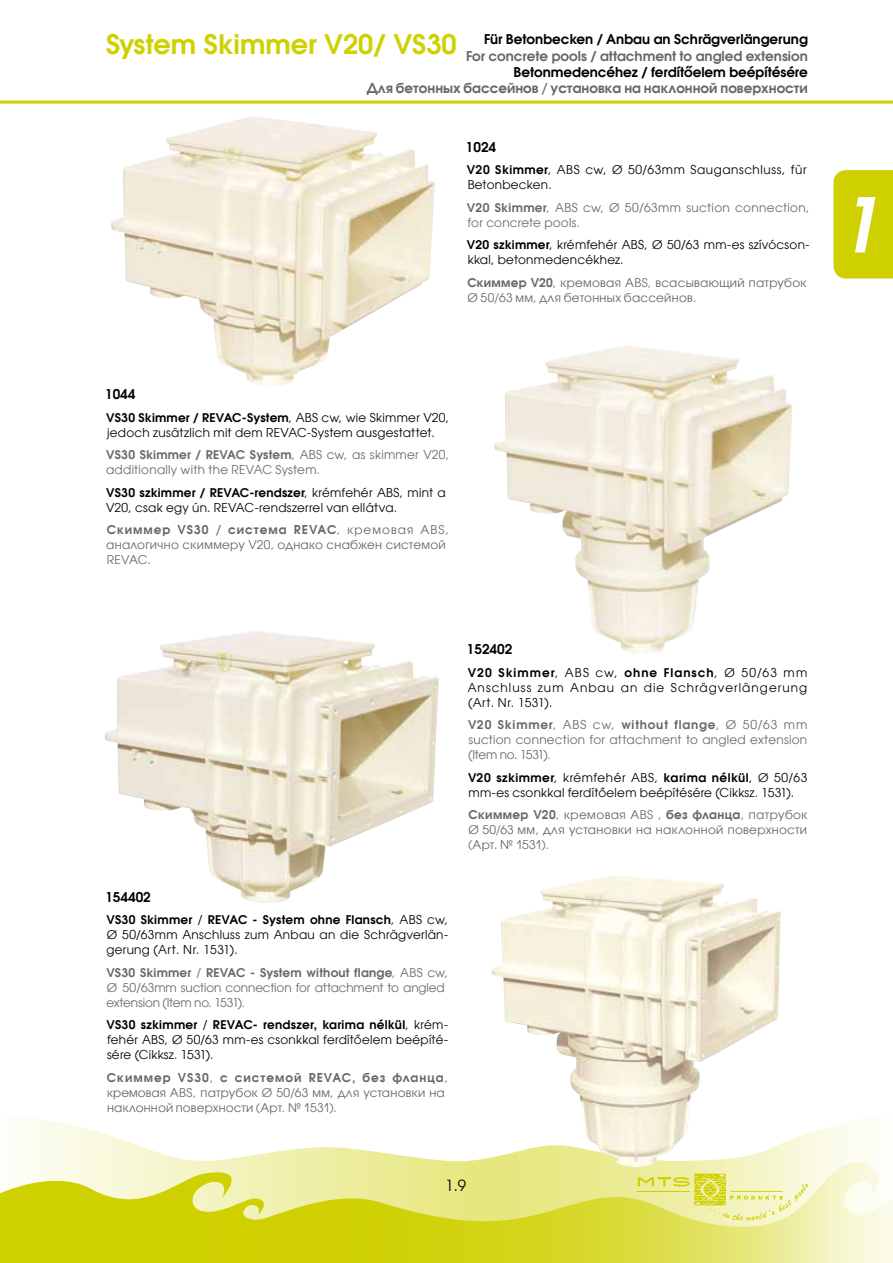
<style>
.page{position:relative;width:893px;height:1263px;background:#fff}
.page>*{position:absolute;margin:0;border:0;box-sizing:border-box;transform-origin:0 0}
.t1{font:italic 600 75px "Avant Garde";color:#fff}
.t2{font:15px "Avant Garde CE";color:#000}
.t3{font:600 13.5px/16.5px "Avant Garde CE";color:#68676c;text-align:right}
.t4{font:600 13.5px "Avant Garde CE";color:#000}
.t5{font:700 13.5px "Avant Garde CTT";color:#68676c}
.t6{font:12px/15px "Avant Garde CE";letter-spacing:.025em;color:#000}
.t7{font:12px/15px "Avant Garde CTT";letter-spacing:.02em;color:#68676c}
.t8{font:12px/15px "Avant Garde CE";letter-spacing:.015em;color:#68676c}
.t9{font:12px/15px "Avant Garde CE";letter-spacing:-.01em;color:#68676c}
.t10{font:12px/15px "Avant Garde CE";letter-spacing:.045em;color:#000}
.s1{font-size:27px;color:#cfd000}
.s2{color:#000}
.s3{font-weight:600}
.s4{font-family:"Avant Garde"}
.s5{font-weight:700}
</style>
<div class="page">
<svg style="left:20px;top:1117px;width:847px;height:45px"></svg>
<svg style="left:0;top:1162px;width:893px;height:101px"></svg>
<hr style="left:0;top:101px;width:893px;height:3px;background:#cfd000">
<div style="left:833px;top:170px;width:60px;height:109px;background:#cfd000"></div>
<svg style="left:638px;top:1174px;width:170px;height:46px"></svg>
<img style="left:494px;top:346px;width:298px;height:308px">
<img style="left:111px;top:116px;width:324px;height:270px">
<img style="left:104px;top:631px;width:335px;height:272px">
<img style="left:491px;top:876px;width:290px;height:291px">
<p class="t3" style="left:106px;top:31px;width:703px"><span class="s1">System Skimmer V20/ VS30</span> <span class="s2">Für Betonbecken / Anbau an Schrägverlängerung<br></span>For concrete pools / attachment to angled extension</p>
<p class="t4" style="left:513px;top:63px;width:296px">Betonmedencéhez / ferdítõelem beépítésére</p>
<p class="t5" style="left:367px;top:80px;width:443px">Для бетонных бассейнов / установка на наклонной поверхности</p>
<p class="t4" style="left:466px;top:138px;width:32px">1024</p>
<p class="t10" style="left:467px;top:162px;width:341px"><span class="s3">V20 Skimmer</span>, ABS cw, <span class="s4">Ø</span> 50/63mm Sauganschluss, für<br>Betonbecken.</p>
<p class="t8" style="left:467px;top:200px;width:344px"><span class="s3">V20 Skimmer</span>, ABS cw, <span class="s4">Ø</span> 50/63mm suction connection, for concrete pools.</p>
<p class="t6" style="left:467px;top:237px;width:344px"><span class="s3">V20 szkimmer</span>, krémfehér ABS, <span class="s4">Ø</span> 50/63 mm-es szívócson&shy;kkal, betonmedencékhez.</p>
<p class="t7" style="left:467px;top:274px;width:341px"><span class="s5">Скиммер V20</span>, кремовая ABS, всасывающий патрубок<br><span class="s4">Ø</span> 50/63 мм, для бетонных бассейнов.</p>
<p class="t4" style="left:105px;top:385px;width:32px">1044</p>
<p class="t6" style="left:106px;top:410px;width:344px"><span class="s3">VS30 Skimmer / REVAC-System</span>, ABS cw, wie Skimmer V20, jedoch zusätzlich mit dem REVAC-System ausgestattet.</p>
<p class="t8" style="left:106px;top:447px;width:344px"><span class="s3">VS30 Skimmer / REVAC System</span>, ABS cw, as skimmer V20, additionally with the REVAC System.</p>
<p class="t6" style="left:106px;top:485px;width:341px"><span class="s3">VS30 szkimmer / REVAC-rendszer</span>, krémfehér ABS, mint a<br>V20, csak egy ún. REVAC-rendszerrel van ellátva.</p>
<p class="t7" style="left:106px;top:522px;width:344px"><span class="s5">Скиммер VS30 / система REVAC</span>, кремовая ABS, аналогично скиммеру V20, однако снабжен системой<br>REVAC.</p>
<p class="t4" style="left:105px;top:888px;width:47px">154402</p>
<p class="t6" style="left:106px;top:912px;width:343px;text-align:justify"><span class="s3">VS30 Skimmer</span> / <span class="s3">REVAC - System ohne Flansch</span>, ABS cw, <span class="s4">Ø</span> 50/63mm Anschluss zum Anbau an die Schrägverlän&shy;gerung (Art. Nr. 1531).</p>
<p class="t9" style="left:106px;top:965px;width:343px"><span class="s3">VS30 Skimmer</span> / <span class="s3">REVAC - System without flange</span>, ABS cw,<br><span class="s4">Ø</span> 50/63mm suction connection for attachment to angled extension (Item no. 1531).</p>
<p class="t6" style="left:107px;top:1017px;width:343px;text-align:justify"><span class="s3">VS30 szkimmer</span> / <span class="s3">REVAC- rendszer, karima nélkül</span>, krém&shy;fehér ABS, <span class="s4">Ø</span> 50/63 mm-es csonkkal ferdítõelem beépíté&shy;sére (Cikksz. 1531).</p>
<p class="t7" style="left:107px;top:1069px;width:342px"><span class="s5">Скиммер VS30</span>, <span class="s5">с системой REVAC, без фланца</span>, кремовая ABS, патрубок <span class="s4">Ø</span> 50/63 мм, для установки на наклонной поверхности (Арт. № 1531).</p>
<p class="t4" style="left:467px;top:640px;width:47px">152402</p>
<p class="t6" style="left:468px;top:665px;width:341px;text-align:justify"><span class="s3">V20 Skimmer</span>, ABS cw, <span class="s3">ohne Flansch</span>, <span class="s4">Ø</span> 50/63 mm Anschluss zum Anbau an die Schrägverlängerung (Art. Nr. 1531).</p>
<p class="t8" style="left:468px;top:717px;width:341px;text-align:justify"><span class="s3">V20 Skimmer</span>, ABS cw, <span class="s3">without flange</span>, <span class="s4">Ø</span> 50/63 mm suction connection for attachment to angled extension (Item no. 1531).</p>
<p class="t6" style="left:468px;top:770px;width:341px"><span class="s3">V20 szkimmer</span>, krémfehér ABS, <span class="s3">karima nélkül</span>, <span class="s4">Ø</span> 50/63 mm-es csonkkal ferdítõelem beépítésére (Cikksz. 1531).</p>
<p class="t7" style="left:468px;top:807px;width:341px;text-align:justify"><span class="s5">Скиммер V20</span>, кремовая ABS , <span class="s5">без фланца</span>, патрубок <span class="s4">Ø</span> 50/63 мм, для установки на наклонной поверхности (Арт. № 1531).</p>
<p class="t2" style="left:445px;top:1176px;width:22px">1.9</p>
<h1 class="t1" style="left:838px;top:175px;width:43px">1</h1>
</div>
